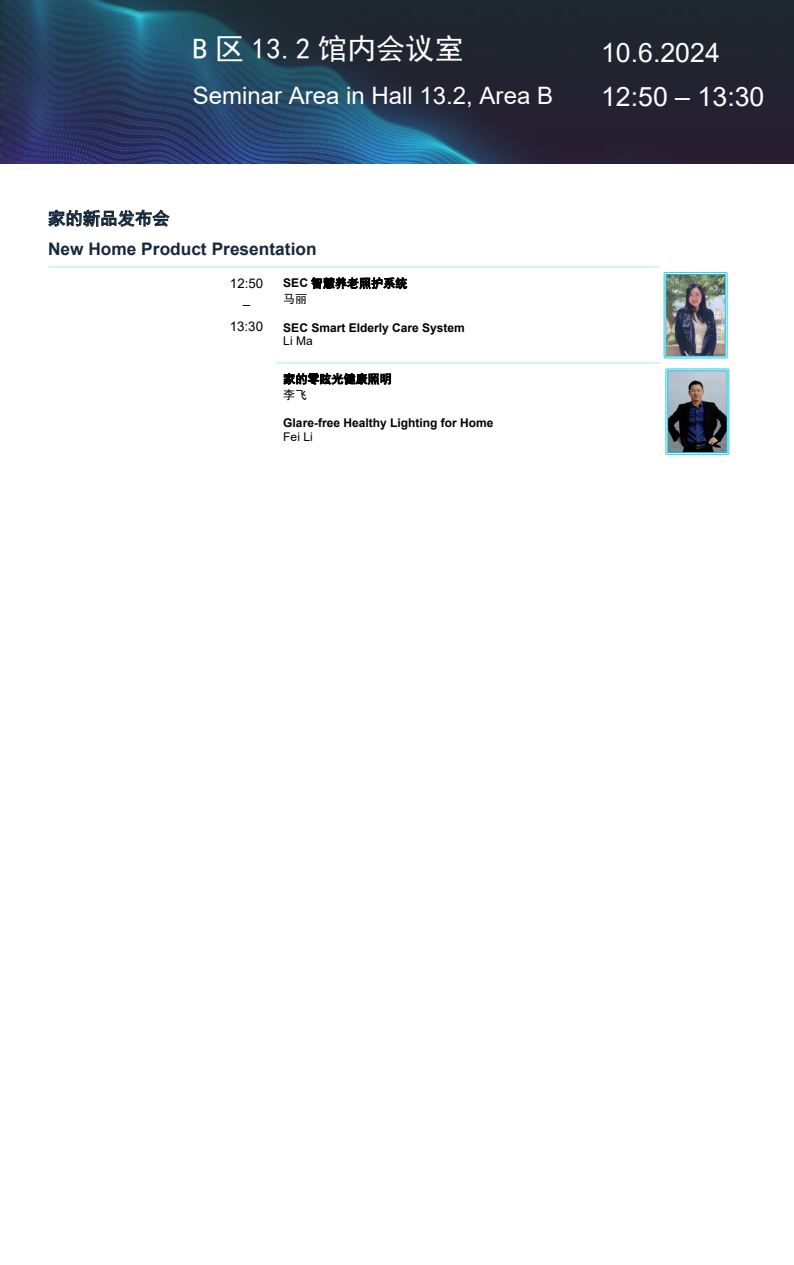
<style>
.page{position:relative;width:794px;height:1265px;background:#fff}
.page>*{position:absolute;margin:0;border:0;box-sizing:border-box;transform-origin:0 0}
.t1{font:29.22px "Sim Hei";color:#fff}
.t2{font:26.78px/44.1px "Arial";color:#fff}
.t3{font:23.97px "Arial";color:#fff}
.t4{font:700 17.32px/30.3px "Arial";color:#16293c}
.t5{font:13.3px/21.5px "Arial";letter-spacing:.005em;color:#000;text-align:center}
.t6{font:700 12.08px/13.8px "Arial";color:#000}
.t7{font:12.08px/15.8px "Sim Hei";color:#000}
.s1{font-family:"Sim Hei";font-weight:400}
.s2{font-family:"Arial";font-weight:700}
.s3{font-weight:400}
</style>
<div class="page">
<img style="left:1px;top:0;width:793px;height:163px">
<hr style="left:48px;top:266px;width:169px;height:1px;background:#d9f3f7">
<hr style="left:219px;top:266px;width:57px;height:1px;background:#d9f3f7">
<hr style="left:277px;top:266px;width:383px;height:1px;background:#d9f3f7">
<hr style="left:276px;top:362px;width:384px;height:1px;background:#d9f3f7">
<img style="left:665px;top:369px;width:64px;height:86px">
<img style="left:663px;top:272px;width:64px;height:86px">
<p class="t1" style="left:193px;top:34px;width:273px">B 区 13.2 馆内会议室</p>
<p class="t3" style="left:193px;top:79px;width:362px">Seminar Area in Hall 13.2, Area B</p>
<p class="t4" style="left:48px;top:203px;width:270px"><span class="s1">家的新品发布会<br></span>New Home Product Presentation</p>
<p class="t5" style="left:230px;top:272px;width:35px">12:50 –<br>13:30</p>
<p class="t7" style="left:283px;top:275px;width:125px"><span class="s2">SEC</span> 智慧养老照护系统马丽</p>
<p class="t5" style="left:230px;top:247px;width:35px">12:50 –</p>
<p class="t7" style="left:283px;top:265px;width:25px">马丽</p>
<p class="t6" style="left:283px;top:321px;width:183px">SEC Smart Elderly Care System<br><span class="s3">Li Ma</span></p>
<p class="t7" style="left:283px;top:371px;width:110px">家的零眩光健康照明李飞</p>
<p class="t6" style="left:283px;top:416px;width:212px">Glare-free Healthy Lighting for Home<br><span class="s3">Fei Li</span></p>
<p class="t7" style="left:283px;top:361px;width:25px">李飞</p>
<p class="t2" style="left:601px;top:31px;width:165px">10.6.2024<br>12:50 – 13:30</p>
<p class="t2" style="left:601px;top:57px;width:120px">10.6.2024</p>
</div>
